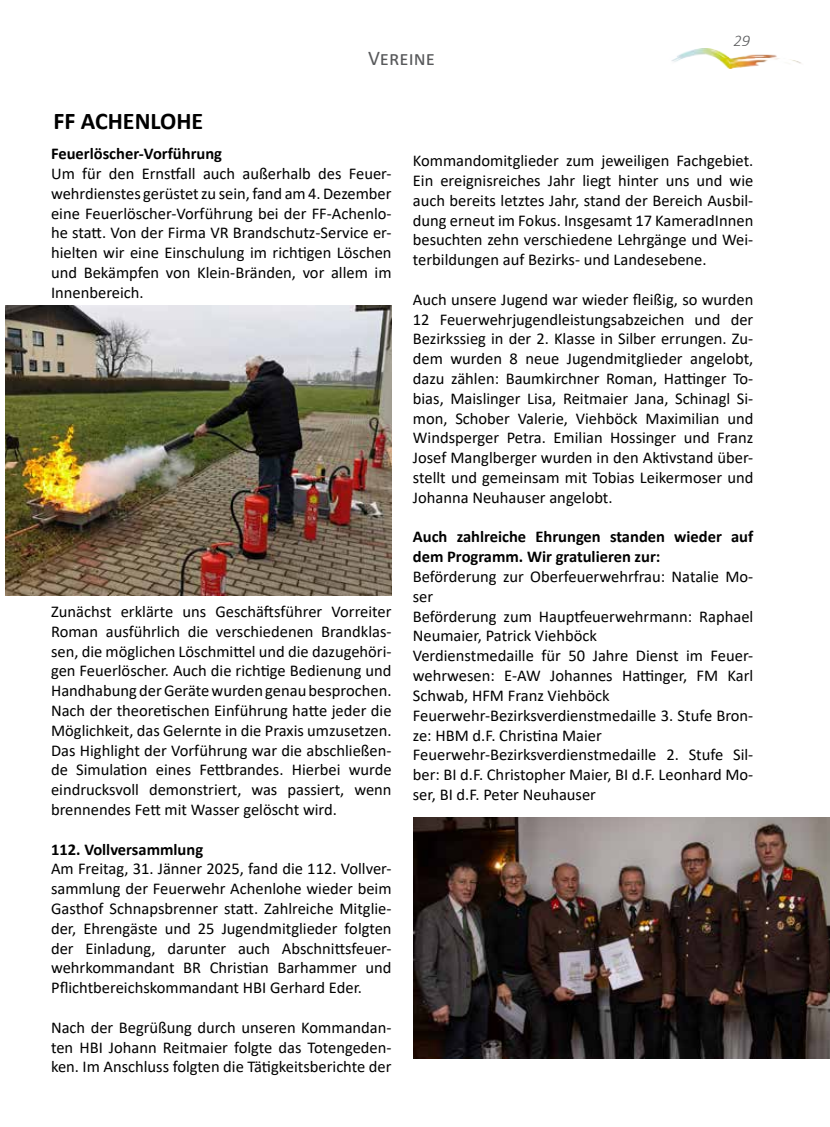
<style>
.page{position:relative;width:830px;height:1127px;background:#fff}
.page>*{position:absolute;margin:0;border:0;box-sizing:border-box;transform-origin:0 0}
.t1{font:700 24px "Calibri";color:#000}
.t2{font:21px "Calibri";color:#58595b}
.t3{font:16.5px/19.8px "Calibri";color:#000;text-align:justify}
.t4{font:700 16.5px/19.8px "Calibri";color:#000}
.t5{font:italic 300 16.5px "Calibri";color:#58595b}
</style>
<div class="page">
<img style="left:671px;top:49px;width:130px;height:20px">
<img style="left:6px;top:305px;width:385px;height:290px">
<img style="left:413px;top:817px;width:416px;height:242px">
<h1 class="t1" style="left:53px;top:104px;width:151px">FF ACHENLOHE</h1>
<p class="t2" style="left:368px;top:43px;width:68px">Vereine</p>
<p class="t5" style="left:733px;top:30px;width:18px">29</p>
<p class="t4" style="left:51px;top:143px;width:172px">Feuerlöscher-Vorführung</p>
<p class="t3" style="left:51px;top:163px;width:342px">Um für den Ernstfall auch außerhalb des Feuer&shy;wehrdienstes gerüstet zu sein, fand am 4. Dezember eine Feuerlöscher-Vorführung bei der FF-Achenlo&shy;he statt. Von der Firma VR Brandschutz-Service er&shy;hielten wir eine Einschulung im richtigen Löschen und Bekämpfen von Klein-Bränden, vor allem im Innenbereich.</p>
<p class="t3" style="left:51px;top:601px;width:342px">Zunächst erklärte uns Geschäftsführer Vorreiter Roman ausführlich die verschiedenen Brandklas&shy;sen, die möglichen Löschmittel und die dazugehöri&shy;gen Feuerlöscher. Auch die richtige Bedienung und Handhabung der Geräte wurden genau besprochen.<br>Nach der theoretischen Einführung hatte jeder die Möglichkeit, das Gelernte in die Praxis umzusetzen.<br>Das Highlight der Vorführung war die abschließen&shy;de Simulation eines Fettbrandes. Hierbei wurde eindrucksvoll demonstriert, was passiert, wenn brennendes Fett mit Wasser gelöscht wird.</p>
<p class="t4" style="left:51px;top:839px;width:153px">112. Vollversammlung</p>
<p class="t3" style="left:51px;top:858px;width:342px">Am Freitag, 31. Jänner 2025, fand die 112. Vollver&shy;sammlung der Feuerwehr Achenlohe wieder beim Gasthof Schnapsbrenner statt. Zahlreiche Mitglie&shy;der, Ehrengäste und 25 Jugendmitglieder folgten der Einladung, darunter auch Abschnittsfeuer&shy;wehrkommandant BR Christian Barhammer und Pflichtbereichskommandant HBI Gerhard Eder.</p>
<p class="t3" style="left:51px;top:1017px;width:342px">Nach der Begrüßung durch unseren Kommandan&shy;ten HBI Johann Reitmaier folgte das Totengeden&shy;ken. Im Anschluss folgten die Tätigkeitsberichte der</p>
<p class="t3" style="left:412px;top:150px;width:342px">Kommandomitglieder zum jeweiligen Fachgebiet.<br>Ein ereignisreiches Jahr liegt hinter uns und wie auch bereits letztes Jahr, stand der Bereich Ausbil&shy;dung erneut im Fokus. Insgesamt 17 KameradInnen besuchten zehn verschiedene Lehrgänge und Wei&shy;terbildungen auf Bezirks- und Landesebene.</p>
<p class="t3" style="left:412px;top:289px;width:342px">Auch unsere Jugend war wieder fleißig, so wurden 12 Feuerwehrjugendleistungsabzeichen und der Bezirkssieg in der 2. Klasse in Silber errungen. Zu&shy;dem wurden 8 neue Jugendmitglieder angelobt, dazu zählen: Baumkirchner Roman, Hattinger To&shy;bias, Maislinger Lisa, Reitmaier Jana, Schinagl Si&shy;mon, Schober Valerie, Viehböck Maximilian und Windsperger Petra. Emilian Hossinger und Franz Josef Manglberger wurden in den Aktivstand über&shy;stellt und gemeinsam mit Tobias Leikermoser und Johanna Neuhauser angelobt.</p>
<p class="t4" style="left:412px;top:527px;width:342px">Auch zahlreiche Ehrungen standen wieder auf dem Programm. Wir gratulieren zur:</p>
<p class="t3" style="left:412px;top:566px;width:342px;text-align:left">Beförderung zur Oberfeuerwehrfrau: Natalie Mo&shy;ser<br>Beförderung zum Hauptfeuerwehrmann: Raphael Neumaier, Patrick Viehböck<br>Verdienstmedaille für 50 Jahre Dienst im Feuer&shy;wehrwesen: E-AW Johannes Hattinger, FM Karl Schwab, HFM Franz Viehböck Feuerwehr-Bezirksverdienstmedaille 3. Stufe Bron&shy;ze: HBM d.F. Christina Maier Feuerwehr-Bezirksverdienstmedaille 2. Stufe Sil&shy;ber: BI d.F. Christopher Maier, BI d.F. Leonhard Mo&shy;ser, BI d.F. Peter Neuhauser</p>
</div>
